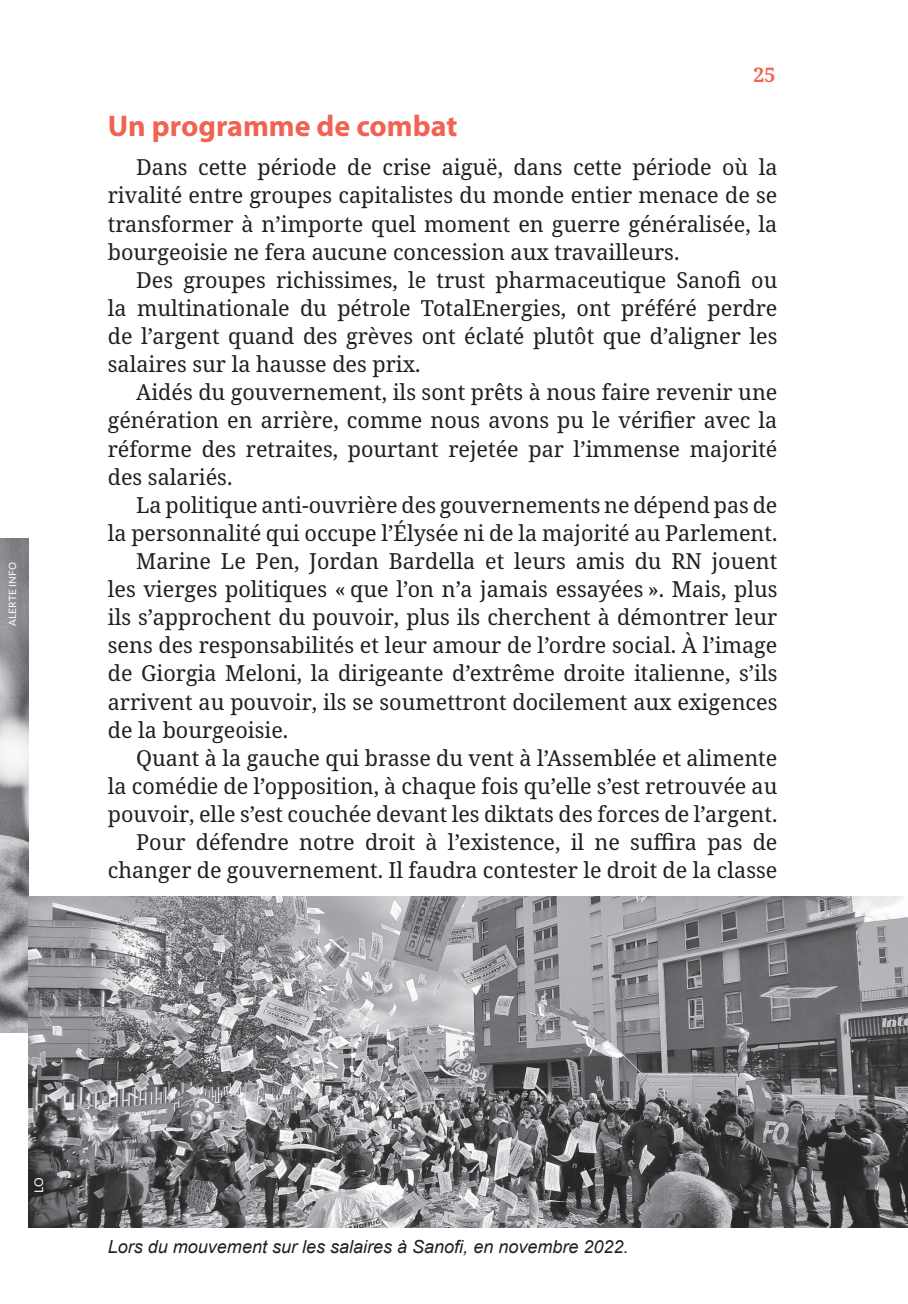
<style>
.page{position:relative;width:908px;height:1304px;background:#fff}
.page>*{position:absolute;margin:0;border:0;box-sizing:border-box;transform-origin:0 0}
.t1{font:700 30px "Myriad Pro";color:#f16252}
.t2{font:22px/28.2px "Noto Serif";color:#231f20;text-align:justify}
.t3{font:700 20px "Noto Serif";color:#f16252}
.t4{font:italic 18px "Arial";color:#231f20}
.t5{font:12px "Lato";color:#fff}
.t6{font:10px "Lato";letter-spacing:.025em;color:#fff}
</style>
<div class="page">
<img style="left:0;top:539px;width:28px;height:494px">
<img style="left:28px;top:897px;width:879px;height:330px">
<p class="t6" style="left:5px;top:626px;width:65px;rotate:-90deg">ALERTE INFO</p>
<p class="t3" style="left:753px;top:60px;width:23px">25</p>
<h1 class="t1" style="left:108px;top:106px;width:351px">Un programme de combat</h1>
<p class="t2" style="left:108px;top:154px;width:671px;text-indent:28px">Dans cette période de crise aiguë, dans cette période où la rivalité entre groupes capitalistes du monde entier menace de se transformer à n’importe quel moment en guerre généralisée, la bourgeoisie ne fera aucune concession aux travailleurs.</p>
<p class="t2" style="left:108px;top:266px;width:671px;text-indent:28px">Des groupes richissimes, le trust pharmaceutique Sanofi ou la multinationale du pétrole TotalEnergies, ont préféré perdre de l’argent quand des grèves ont éclaté plutôt que d’aligner les salaires sur la hausse des prix.</p>
<p class="t2" style="left:108px;top:379px;width:671px;text-indent:28px">Aidés du gouvernement, ils sont prêts à nous faire revenir une génération en arrière, comme nous avons pu le vérifier avec la réforme des retraites, pourtant rejetée par l’immense majorité des salariés.</p>
<p class="t2" style="left:136px;top:491px;width:642px">La politique anti-ouvrière des gouvernements ne dépend pas de</p>
<p class="t2" style="left:108px;top:519px;width:671px">la personnalité qui occupe l’Élysée ni de la majorité au Parlement.</p>
<p class="t2" style="left:136px;top:548px;width:642px">Marine Le Pen, Jordan Bardella et leurs amis du RN jouent</p>
<p class="t2" style="left:108px;top:576px;width:670px">les vierges politiques « que l’on n’a jamais essayées ». Mais, plus</p>
<p class="t2" style="left:108px;top:604px;width:670px">ils s’approchent du pouvoir, plus ils cherchent à démontrer leur</p>
<p class="t2" style="left:108px;top:632px;width:670px">sens des responsabilités et leur amour de l’ordre social. À l’image</p>
<p class="t2" style="left:108px;top:660px;width:671px">de Giorgia Meloni, la dirigeante d’extrême droite italienne, s’ils</p>
<p class="t2" style="left:108px;top:688px;width:671px">arrivent au pouvoir, ils se soumettront docilement aux exigences</p>
<p class="t2" style="left:108px;top:716px;width:182px">de la bourgeoisie.</p>
<p class="t2" style="left:136px;top:744px;width:642px">Quant à la gauche qui brasse du vent à l’Assemblée et alimente</p>
<p class="t2" style="left:108px;top:773px;width:670px">la comédie de l’opposition, à chaque fois qu’elle s’est retrouvée au</p>
<p class="t2" style="left:108px;top:801px;width:671px">pouvoir, elle s’est couchée devant les diktats des forces de l’argent.</p>
<p class="t2" style="left:136px;top:829px;width:642px">Pour défendre notre droit à l’existence, il ne suffira pas de</p>
<p class="t2" style="left:108px;top:857px;width:670px">changer de gouvernement. Il faudra contester le droit de la classe</p>
<p class="t5" style="left:30px;top:1193px;width:17px;rotate:-90deg">LO</p>
<p class="t4" style="left:108px;top:1235px;width:522px">Lors du mouvement sur les salaires à Sanofi, en novembre 2022.</p>
</div>
